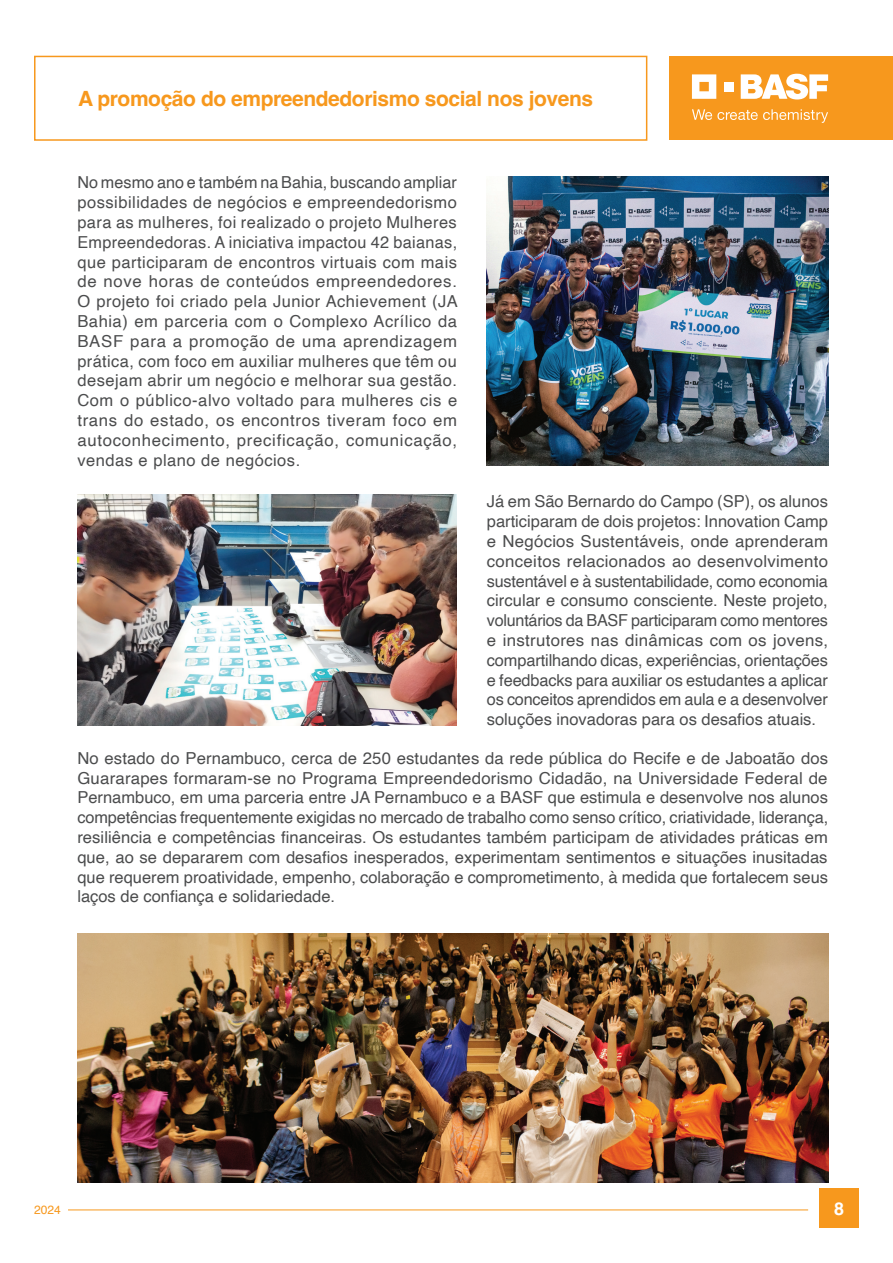
<style>
.page{position:relative;width:893px;height:1263px;background:#fff}
.page>*{position:absolute;margin:0;border:0;box-sizing:border-box;transform-origin:0 0}
.t1{font:700 21px "Helvetica";letter-spacing:-.02em;color:#f7981d}
.t2{font:700 18px "Helvetica";color:#fff}
.t3{font:16.5px/19.8px "Helvetica";color:#4b4c4d;text-align:justify}
.t4{font:12px "Helvetica";color:#f7981d}
</style>
<div class="page">
<div style="left:669px;top:56px;width:224px;height:84px;background:#f7981d"></div>
<svg style="left:692px;top:74px;width:24px;height:25px"></svg>
<div style="left:724px;top:82px;width:9px;height:9px;background:#fff"></div>
<svg style="left:741px;top:74px;width:87px;height:25px"></svg>
<svg style="left:692px;top:109px;width:136px;height:14px"></svg>
<div style="left:34px;top:56px;width:613px;height:85px;border:2px solid #f7981d"></div>
<hr style="left:68px;top:1209px;width:740px;height:1px;background:#f7981d">
<div style="left:819px;top:1188px;width:40px;height:40px;background:#f7981d"></div>
<img style="left:487px;top:176px;width:341px;height:290px">
<img style="left:77px;top:495px;width:380px;height:230px">
<img style="left:77px;top:933px;width:751px;height:249px">
<p class="t1" style="left:78px;top:86px;width:517px">A promoção do empreendedorismo social nos jovens</p>
<p class="t3" style="left:77px;top:173px;width:382px">No mesmo ano e também na Bahia, buscando ampliar possibilidades de negócios e empreendedorismo para as mulheres, foi realizado o projeto Mulheres Empreendedoras. A iniciativa impactou 42 baianas, que participaram de encontros virtuais com mais de nove horas de conteúdos empreendedores.<br>O projeto foi criado pela Junior Achievement (JA Bahia) em parceria com o Complexo Acrílico da BASF para a promoção de uma aprendizagem prática, com foco em auxiliar mulheres que têm ou desejam abrir um negócio e melhorar sua gestão.<br>Com o público-alvo voltado para mulheres cis e trans do estado, os encontros tiveram foco em autoconhecimento, precificação, comunicação, vendas e plano de negócios.</p>
<p class="t3" style="left:487px;top:492px;width:343px">Já em São Bernardo do Campo (SP), os alunos participaram de dois projetos: Innovation Camp e Negócios Sustentáveis, onde aprenderam conceitos relacionados ao desenvolvimento sustentável e à sustentabilidade, como economia circular e consumo consciente. Neste projeto, voluntários da BASF participaram como mentores e instrutores nas dinâmicas com os jovens, compartilhando dicas, experiências, orientações e feedbacks para auxiliar os estudantes a aplicar os conceitos aprendidos em aula e a desenvolver soluções inovadoras para os desafios atuais.</p>
<p class="t3" style="left:77px;top:749px;width:753px">No estado do Pernambuco, cerca de 250 estudantes da rede pública do Recife e de Jaboatão dos Guararapes formaram-se no Programa Empreendedorismo Cidadão, na Universidade Federal de Pernambuco, em uma parceria entre JA Pernambuco e a BASF que estimula e desenvolve nos alunos competências frequentemente exigidas no mercado de trabalho como senso crítico, criatividade, liderança, resiliência e competências financeiras. Os estudantes também participam de atividades práticas em que, ao se depararem com desafios inesperados, experimentam sentimentos e situações inusitadas que requerem proatividade, empenho, colaboração e comprometimento, à medida que fortalecem seus laços de confiança e solidariedade.</p>
<p class="t4" style="left:34px;top:1200px;width:28px">2024</p>
<p class="t2" style="left:834px;top:1197px;width:12px">8</p>
</div>
